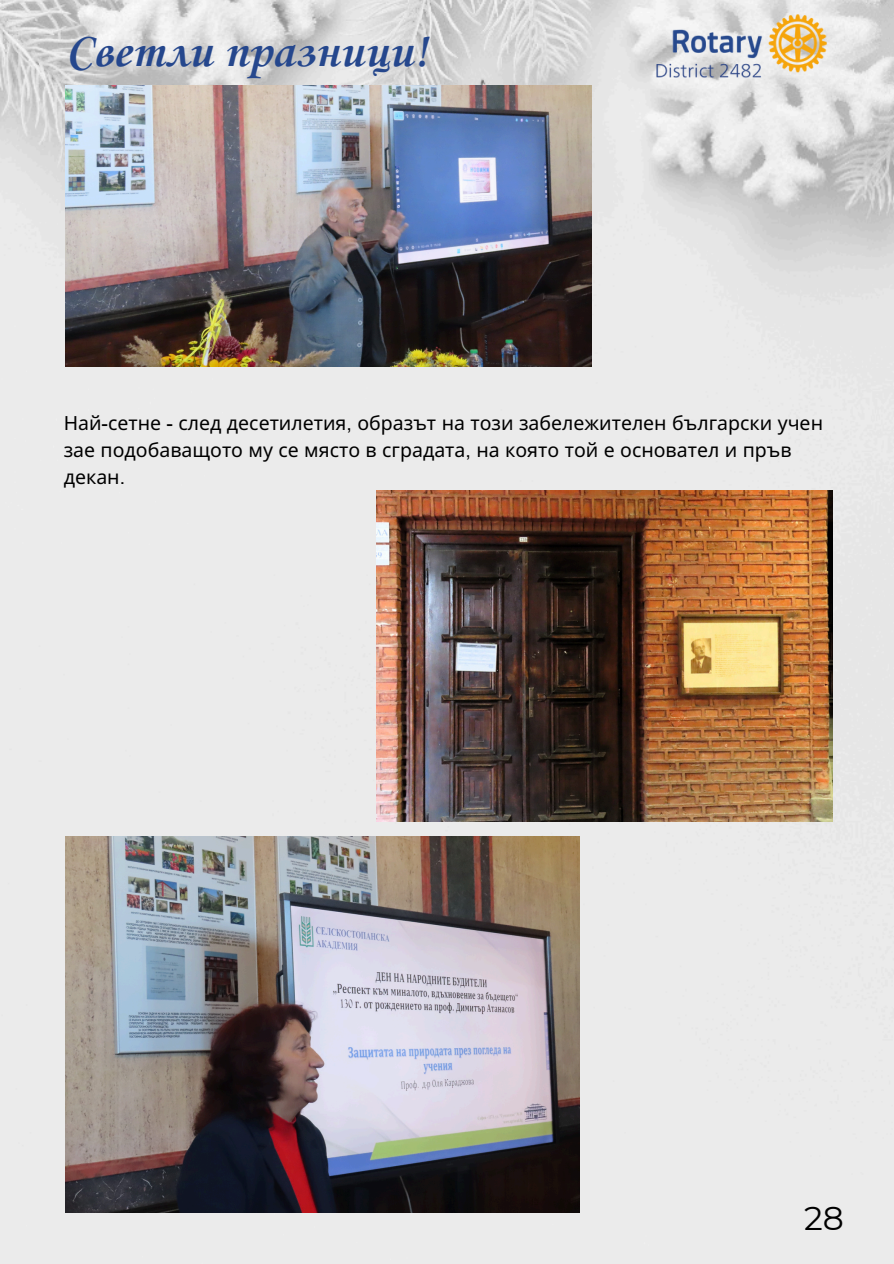
<style>
.page{position:relative;width:894px;height:1264px;background:#fff}
.page>*{position:absolute;margin:0;border:0;box-sizing:border-box;transform-origin:0 0}
.t1{font:700 49.5px "Corsiva";color:#25478d}
.t2{font:33px "Montserrat";color:#000}
.t3{font:19.5px/27px "Noto Sans";color:#000}
.s1{font-family:"Arial MT Pro"}
</style>
<div class="page">
<img style="left:0;top:0;width:893px;height:1263px">
<img style="left:540px;top:142px;width:289px;height:348px">
<img style="left:646px;top:8px;width:186px;height:78px">
<img style="left:66px;top:85px;width:525px;height:281px">
<img style="left:376px;top:490px;width:455px;height:331px">
<img style="left:65px;top:837px;width:514px;height:375px">
<p class="t1" style="left:66px;top:27px;width:364px">Светли празници!</p>
<h1 class="t3" style="left:64px;top:408px;width:760px">Най<span class="s1">-</span>сетне <span class="s1">-</span> след десетилетия<span class="s1">,</span> образът на този забележителен български учен зае подобаващото му се място в сградата<span class="s1">,</span> на която той е основател и пръв</h1>
<p class="t3" style="left:64px;top:462px;width:63px">декан<span class="s1">.</span></p>
<p class="t2" style="left:803px;top:1197px;width:41px">28</p>
</div>
